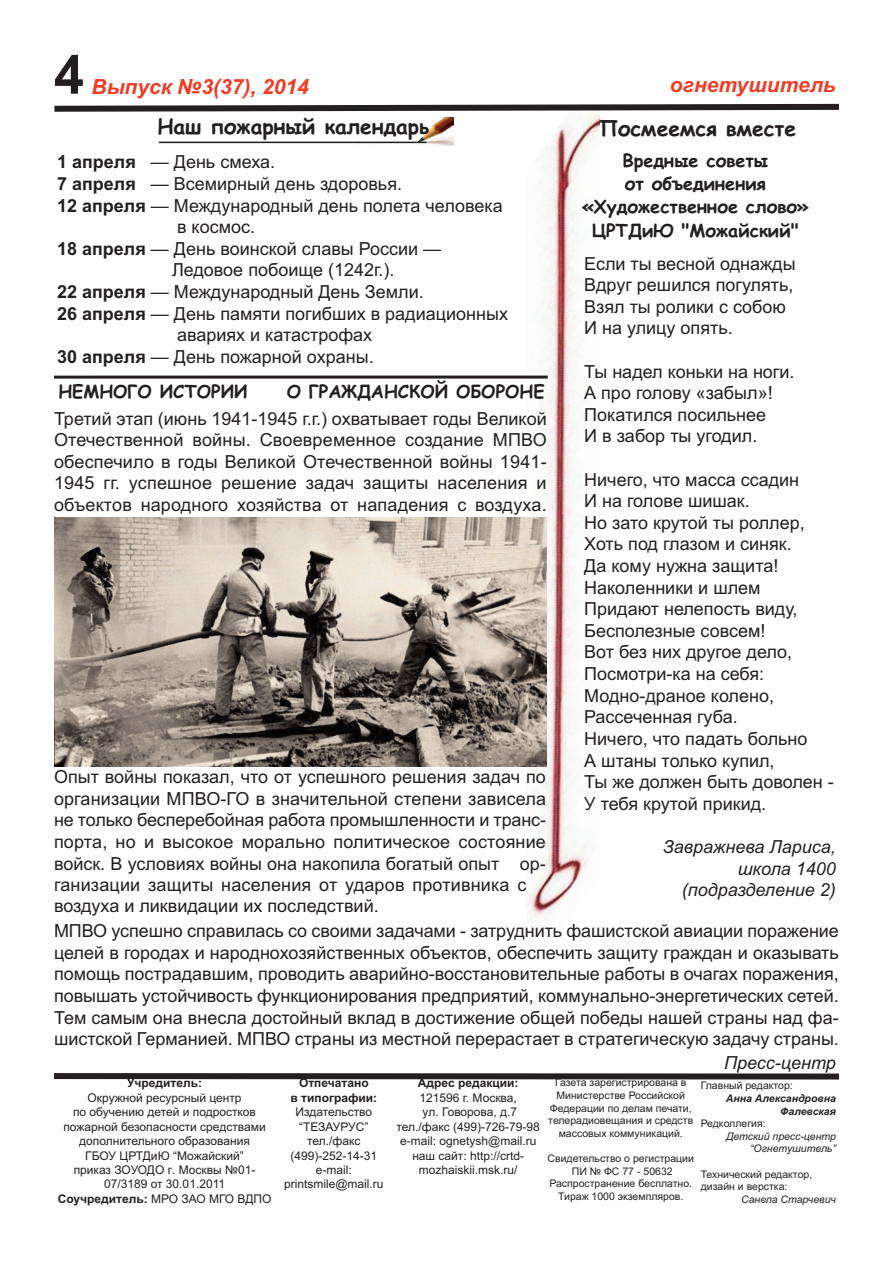
<style>
.page{position:relative;width:893px;height:1263px;background:#fff}
.page>*{position:absolute;margin:0;border:0;box-sizing:border-box;transform-origin:0 0}
.t1{font:700 54px "Arial";color:#231f20}
.t2{font:700 21px "Comic Sans MS";color:#231f20}
.t3{font:italic 700 21px "Arial";color:#ef3c25}
.t4{font:18px/21.6px "Arial";color:#231f20}
.t5{font:700 18px/23.2px "Comic Sans MS";color:#231f20;text-align:center}
.t6{font:italic 18px/21.6px "Arial";color:#231f20;text-align:right}
.t7{font:12px/14.4px "Arial";color:#231f20;text-align:center}
.t8{font:700 12px/14.4px "Arial";color:#231f20;text-align:center}
.t9{font:10.5px/12.6px "Arial";color:#231f20;text-align:center}
.t10{font:italic 10.5px/12.6px "Arial";color:#231f20;text-align:right}
.t11{font:italic 700 10.5px/12.6px "Arial";color:#231f20;text-align:right}
.s1{font-weight:700}
</style>
<div class="page">
<img style="left:526px;top:115px;width:73px;height:807px">
<img style="left:249px;top:118px;width:205px;height:27px">
<svg style="left:54px;top:103px;width:785px;height:12px"></svg>
<hr style="left:159px;top:142px;width:267px;height:1px;background:#231f20">
<hr style="left:54px;top:376px;width:494px;height:3px;background:#231f20">
<svg style="left:54px;top:1073px;width:786px;height:7px;background:#423e3f"></svg>
<img style="left:54px;top:518px;width:493px;height:248px">
<h1 class="t1" style="left:54px;top:43px;width:32px">4</h1>
<p class="t3" style="left:92px;top:74px;width:219px">Выпуск №3(37), 2014</p>
<p class="t3" style="left:670px;top:73px;width:167px">огнетушитель</p>
<p class="t2" style="left:157px;top:114px;width:273px">Наш пожарный календарь</p>
<p class="t2" style="left:599px;top:117px;width:199px">Посмеемся вместе</p>
<p class="t4" style="left:57px;top:151px;width:220px"><span class="s1">1 апреля</span> — День смеха.</p>
<p class="t4" style="left:57px;top:173px;width:347px"><span class="s1">7 апреля</span> — Всемирный день здоровья.</p>
<p class="t4" style="left:57px;top:195px;width:447px"><span class="s1">12 апреля</span> — Международный день полета человека</p>
<p class="t4" style="left:177px;top:216px;width:80px">в космос.</p>
<p class="t4" style="left:57px;top:238px;width:386px"><span class="s1">18 апреля</span> — День воинской славы России —</p>
<p class="t4" style="left:172px;top:259px;width:224px">Ледовое побоище (1242г.).</p>
<p class="t4" style="left:57px;top:281px;width:368px"><span class="s1">22 апреля</span> — Международный День Земли.</p>
<p class="t4" style="left:57px;top:303px;width:453px"><span class="s1">26 апреля</span> — День памяти погибших в радиационных</p>
<p class="t4" style="left:177px;top:324px;width:197px">авариях и катастрофах</p>
<p class="t4" style="left:57px;top:346px;width:318px"><span class="s1">30 апреля</span> — День пожарной охраны.</p>
<p class="t5" style="left:58px;top:380px;width:191px">НЕМНОГО ИСТОРИИ</p>
<p class="t5" style="left:287px;top:380px;width:259px">О ГРАЖДАНСКОЙ ОБОРОНЕ</p>
<p class="t4" style="left:54px;top:407px;width:494px;text-align:justify">Третий этап (июнь 1941-1945 г.г.) охватывает годы Великой Отечественной войны. Своевременное создание МПВО обеспечило в годы Великой Отечественной войны 1941- 1945 гг. успешное решение задач защиты населения и объектов народного хозяйства от нападения с воздуха.</p>
<p class="t4" style="left:54px;top:766px;width:494px">Опыт войны показал, что от успешного решения задач по организации МПВО-ГО в значительной степени зависела не только бесперебойная работа промышленности и транс&shy;порта, но и высокое морально политическое состояние войск. В условиях войны она накопила богатый опыт ор&shy;ганизации защиты населения от ударов противника с воздуха и ликвидации их последствий.</p>
<p class="t5" style="left:582px;top:149px;width:228px">Вредные советы<br>от объединения «Художественное слово»<br>ЦРТДиЮ "Можайский"</p>
<p class="t4" style="left:584px;top:253px;width:213px">Если ты весной однажды<br>Вдруг решился погулять,<br>Взял ты ролики с собою<br>И на улицу опять.</p>
<p class="t4" style="left:584px;top:361px;width:212px">Ты надел коньки на ноги.<br>А про голову «забыл»!<br>Покатился посильнее<br>И в забор ты угодил.</p>
<p class="t4" style="left:584px;top:469px;width:251px">Ничего, что масса ссадин<br>И на голове шишак.<br>Но зато крутой ты роллер,<br>Хоть под глазом и синяк.<br>Да кому нужна защита!<br>Наколенники и шлем<br>Придают нелепость виду,<br>Бесполезные совсем!<br>Вот без них другое дело,<br>Посмотри-ка на себя:<br>Модно-драное колено,<br>Рассеченная губа.<br>Ничего, что падать больно<br>А штаны только купил,<br>Ты же должен быть доволен -<br>У тебя крутой прикид.</p>
<p class="t6" style="left:663px;top:836px;width:175px">Завражнева Лариса, школа 1400 (подразделение 2)</p>
<p class="t4" style="left:54px;top:920px;width:786px;text-align:justify">МПВО успешно справилась со своими задачами - затруднить фашистской авиации поражение целей в городах и народнохозяйственных объектов, обеспечить защиту граждан и оказывать помощь пострадавшим, проводить аварийно-восстановительные работы в очагах поражения, повышать устойчивость функционирования предприятий, коммунально-энергетических сетей.<br>Тем самым она внесла достойный вклад в достижение общей победы нашей страны над фа&shy;шистской Германией. МПВО страны из местной перерастает в стратегическую задачу страны.</p>
<p class="t8" style="left:127px;top:1076px;width:76px">Учредитель:</p>
<p class="t7" style="left:58px;top:1090px;width:215px">Окружной ресурсный центр<br>по обучению детей и подростков пожарной безопасности средствами дополнительного образования<br>ГБОУ ЦРТДиЮ “Можайский”<br>приказ ЗОУОДО г. Москвы №01-<br>07/3189 от 30.01.2011<br><span class="s1">Соучредитель:</span> МРО ЗАО МГО ВДПО</p>
<p class="t8" style="left:290px;top:1076px;width:88px">Отпечатано<br>в типографии:</p>
<p class="t7" style="left:284px;top:1105px;width:101px">Издательство “ТЕЗАУРУС” тел./факс (499)-252-14-31 e-mail: printsmile@mail.ru</p>
<p class="t8" style="left:418px;top:1076px;width:102px">Адрес редакции:</p>
<p class="t7" style="left:397px;top:1090px;width:145px">121596 г. Москва,<br>ул. Говорова, д.7 тел./факс (499)-726-79-98 e-mail: ognetysh@mail.ru наш сайт: http://crtd&shy;mozhaiskii.msk.ru/</p>
<p class="t6" style="left:724px;top:1052px;width:113px">Пресс-центр</p>
<p class="t9" style="left:548px;top:1076px;width:146px">Газета зарегистрирована в<br>Министерстве Российской<br>Федерации по делам печати, телерадиовещания и средств массовых коммуникаций.</p>
<p class="t9" style="left:548px;top:1152px;width:148px">Свидетельство о регистрации<br>ПИ № ФС 77 - 50632<br>Распространение бесплатно.<br>Тираж 1000 экземпляров.</p>
<p class="t9" style="left:701px;top:1079px;width:94px">Главный редактор:</p>
<p class="t11" style="left:726px;top:1092px;width:112px">Анна Александровна<br>Фалевская</p>
<p class="t9" style="left:701px;top:1117px;width:66px">Редколлегия:</p>
<p class="t10" style="left:726px;top:1130px;width:111px">Детский пресс-центр “Огнетушитель”</p>
<p class="t9" style="left:701px;top:1168px;width:113px;text-align:left">Технический редактор, дизайн и верстка:</p>
<p class="t10" style="left:741px;top:1193px;width:96px">Санела Старчевич</p>
</div>
